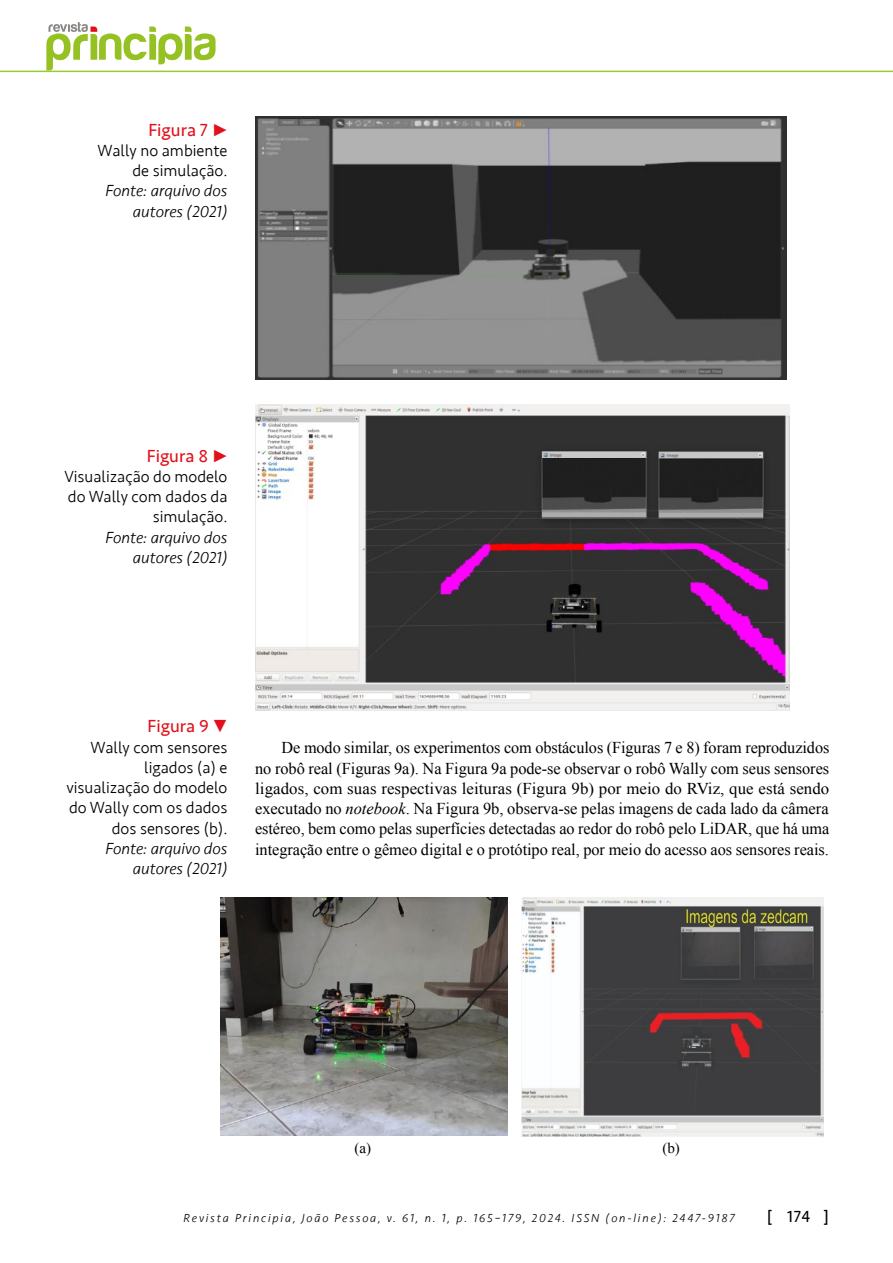
<style>
.page{position:relative;width:893px;height:1263px;background:#fff}
.page>*{position:absolute;margin:0;border:0;box-sizing:border-box;transform-origin:0 0}
.t1{font:18px "Seravek";color:#e2101a}
.t2{font:16.5px/20.2px "Times New Roman";letter-spacing:-.005em;color:#000;text-align:justify}
.t3{font:300 16.5px/20.2px "Seravek";color:#000;text-align:right}
.t4{font:italic 300 16.5px/20.2px "Seravek";color:#000;text-align:right}
.t5{font:16.5px "Seravek";color:#000}
.t6{font:15px "Times New Roman";color:#000}
.t7{font:italic 300 12px "Seravek";letter-spacing:.15em;color:#000}
.s1{font-style:italic}
</style>
<div class="page">
<hr style="left:0;top:71px;width:893px;height:1px;background:#9c3">
<img style="left:255px;top:117px;width:531px;height:263px">
<img style="left:255px;top:405px;width:534px;height:306px">
<img style="left:221px;top:898px;width:286px;height:238px">
<img style="left:521px;top:898px;width:302px;height:238px">
<svg style="left:46px;top:22px;width:170px;height:49px"></svg>
<p class="t1" style="left:148px;top:116px;width:81px">Figura 7 •</p>
<p class="t3" style="left:98px;top:141px;width:131px">Wally no ambiente de simulação.</p>
<p class="t4" style="left:105px;top:181px;width:124px">Fonte: arquivo dos autores (2021)</p>
<p class="t1" style="left:147px;top:442px;width:82px">Figura 8 •</p>
<p class="t3" style="left:64px;top:467px;width:165px">Visualização do modelo do Wally com dados da simulação.</p>
<p class="t4" style="left:105px;top:527px;width:124px">Fonte: arquivo dos autores (2021)</p>
<p class="t1" style="left:148px;top:712px;width:81px">Figura 9 •</p>
<p class="t3" style="left:66px;top:737px;width:163px">Wally com sensores ligados (a) e visualização do modelo do Wally com os dados dos sensores (b).</p>
<p class="t4" style="left:105px;top:839px;width:124px">Fonte: arquivo dos autores (2021)</p>
<p class="t2" style="left:255px;top:737px;width:576px;text-indent:26px">De modo similar, os experimentos com obstáculos (Figuras 7 e 8) foram reproduzidos no robô real (Figuras 9a). Na Figura 9a pode-se observar o robô Wally com seus sensores ligados, com suas respectivas leituras (Figura 9b) por meio do RViz, que está sendo executado no <span class="s1">notebook</span>. Na Figura 9b, observa-se pelas imagens de cada lado da câmera estéreo, bem como pelas superfícies detectadas ao redor do robô pelo LiDAR, que há uma integração entre o gêmeo digital e o protótipo real, por meio do acesso aos sensores reais.</p>
<p class="t6" style="left:355px;top:1138px;width:18px">(a)</p>
<p class="t6" style="left:662px;top:1138px;width:19px">(b)</p>
<p class="t7" style="left:184px;top:1211px;width:553px">Revista Principia, João Pessoa, v. 61, n. 1, p. 165–179, 2024. ISSN (on-line): 2447-9187</p>
<p class="t5" style="left:767px;top:1204px;width:64px">[ 174 ]</p>
</div>
